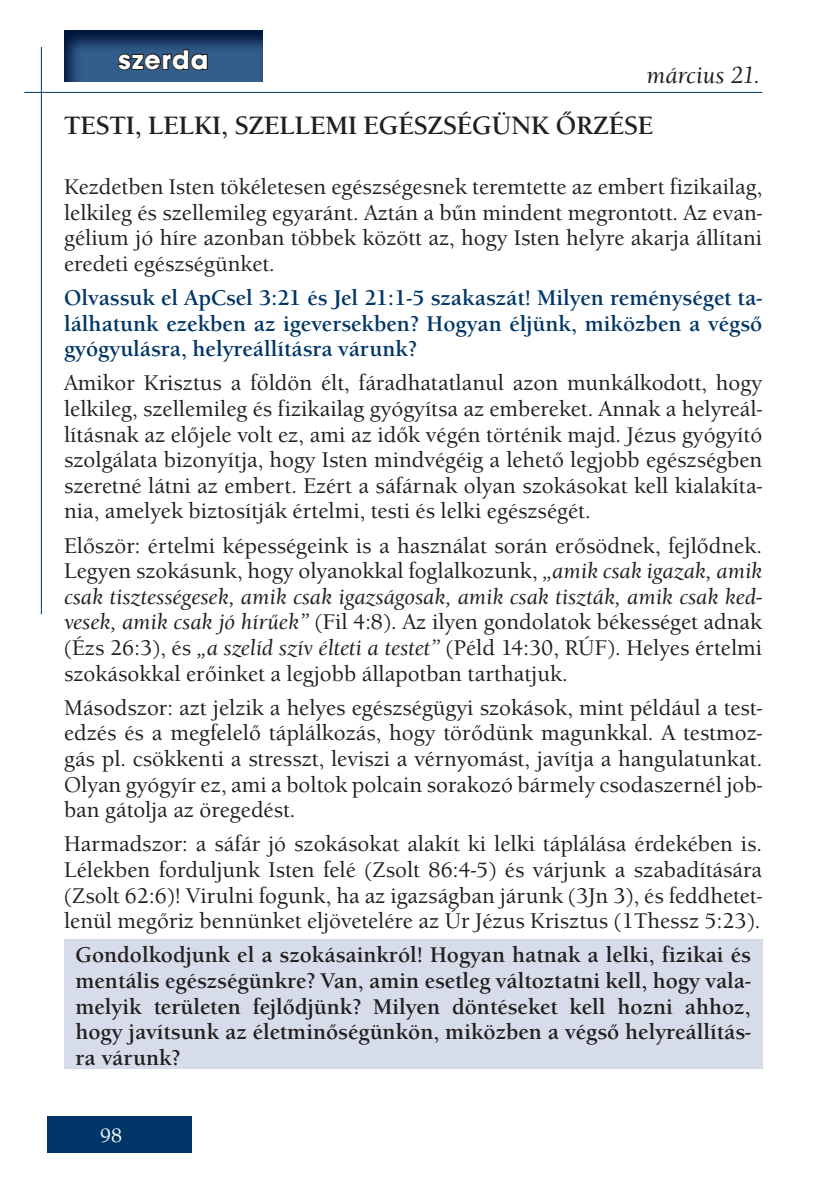
<style>
.page{position:relative;width:832px;height:1183px;background:#fff}
.page>*{position:absolute;margin:0;border:0;box-sizing:border-box;transform-origin:0 0}
.t1{font:700 28px "Avant Gar Got Itc TEE";letter-spacing:.04em;color:#fff}
.t2{font:700 26px "Berkeley Old Sty Itc TEE";color:#231f20}
.t3{font:italic 500 24px "Berkeley Old Sty Itc TEE";color:#231f20}
.t4{font:500 22px/25.6px "Berkeley Old Sty Itc TEE";color:#231f20;text-align:justify}
.t5{font:700 22px/25.6px "Berkeley Old Sty Itc TEE";color:#231f20;text-align:justify}
.t6{font:700 22px/25.6px "Berkeley Old Sty Itc TEE";color:#003667;text-align:justify}
.t7{font:500 20px "Berkeley Old Sty Itc TEE";color:#fff}
.s1{font-style:italic}
</style>
<div class="page">
<div style="left:47px;top:1116px;width:145px;height:37px;background:#003667"></div>
<hr style="left:24px;top:92px;width:737px;height:1px;background:#003667">
<hr style="left:41px;top:47px;width:1px;height:567px;background:#003667">
<div style="left:64px;top:939px;width:697px;height:129px;background:#d6dce9"></div>
<svg style="left:64px;top:30px;width:199px;height:52px;background:#214670"></svg>
<svg style="left:116px;top:48px;width:93px;height:24px;background:#2b4460"></svg>
<p class="t1" style="left:118px;top:42px;width:91px">szerda</p>
<p class="t3" style="left:646px;top:61px;width:115px">március 21.</p>
<p class="t2" style="left:64px;top:110px;width:590px">TESTI, LELKI, SZELLEMI EGÉSZSÉGÜNK ŐRZÉSE</p>
<p class="t4" style="left:64px;top:174px;width:699px">Kezdetben Isten tökéletesen egészségesnek teremtette az embert fizikailag, lelkileg és szellemileg egyaránt. Aztán a bűn mindent megrontott. Az evan&shy;gélium jó híre azonban többek között az, hogy Isten helyre akarja állítani eredeti egészségünket.</p>
<p class="t6" style="left:64px;top:285px;width:699px">Olvassuk el ApCsel 3:21 és Jel 21:1-5 szakaszát! Milyen reménységet ta&shy;lálhatunk ezekben az igeversekben? Hogyan éljünk, miközben a végső gyógyulásra, helyreállításra várunk?</p>
<p class="t4" style="left:64px;top:370px;width:699px">Amikor Krisztus a földön élt, fáradhatatlanul azon munkálkodott, hogy lelkileg, szellemileg és fizikailag gyógyítsa az embereket. Annak a helyreál&shy;lításnak az előjele volt ez, ami az idők végén történik majd. Jézus gyógyító szolgálata bizonyítja, hogy Isten mindvégéig a lehető legjobb egészségben szeretné látni az embert. Ezért a sáfárnak olyan szokásokat kell kialakíta&shy;nia, amelyek biztosítják értelmi, testi és lelki egészségét.</p>
<p class="t4" style="left:64px;top:532px;width:699px">Először: értelmi képességeink is a használat során erősödnek, fejlődnek.<br>Legyen szokásunk, hogy olyanokkal foglalkozunk, <span class="s1">„amik csak igazak, amik csak tisztességesek, amik csak igazságosak, amik csak tiszták, amik csak ked&shy;vesek, amik csak jó hírűek”</span> (Fil 4:8). Az ilyen gondolatok békességet adnak (Ézs 26:3), és <span class="s1">„a szelíd szív élteti a testet”</span> (Péld 14:30, RÚF). Helyes értelmi szokásokkal erőinket a legjobb állapotban tarthatjuk.</p>
<p class="t4" style="left:64px;top:695px;width:699px">Másodszor: azt jelzik a helyes egészségügyi szokások, mint például a test&shy;edzés és a megfelelő táplálkozás, hogy törődünk magunkkal. A testmoz&shy;gás pl. csökkenti a stresszt, leviszi a vérnyomást, javítja a hangulatunkat.<br>Olyan gyógyír ez, ami a boltok polcain sorakozó bármely csodaszernél job&shy;ban gátolja az öregedést.</p>
<p class="t4" style="left:64px;top:831px;width:699px">Harmadszor: a sáfár jó szokásokat alakít ki lelki táplálása érdekében is.<br>Lélekben forduljunk Isten felé (Zsolt 86:4-5) és várjunk a szabadítására (Zsolt 62:6)! Virulni fogunk, ha az igazságban járunk (3Jn 3), és feddhetet&shy;lenül megőriz bennünket eljövetelére az Úr Jézus Krisztus (1Thessz 5:23).</p>
<p class="t5" style="left:75px;top:942px;width:676px">Gondolkodjunk el a szokásainkról! Hogyan hatnak a lelki, fizikai és mentális egészségünkre? Van, amin esetleg változtatni kell, hogy vala&shy;melyik területen fejlődjünk? Milyen döntéseket kell hozni ahhoz, hogy javítsunk az életminőségünkön, miközben a végső helyreállítás&shy;ra várunk?</p>
<p class="t7" style="left:100px;top:1124px;width:24px">98</p>
</div>
